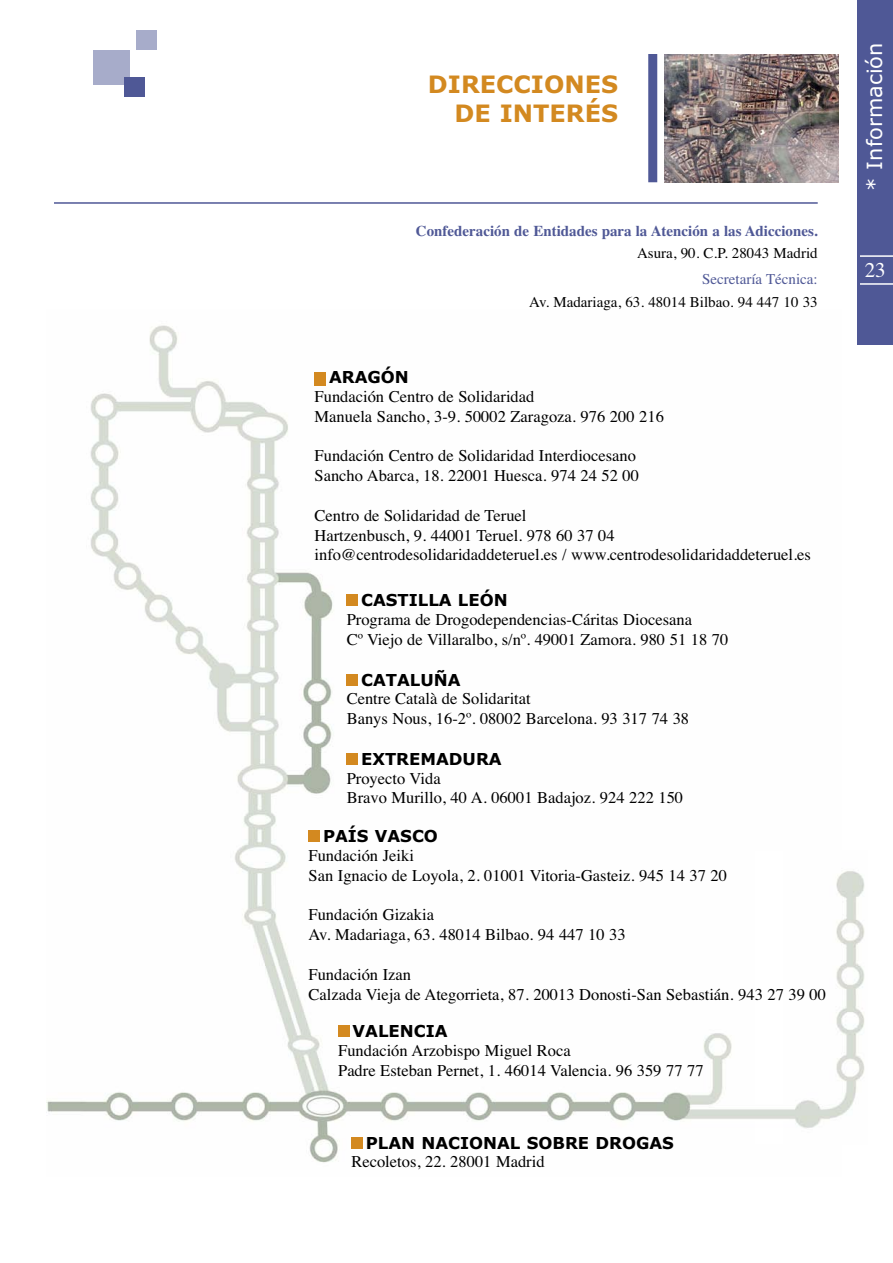
<style>
.page{position:relative;width:893px;height:1263px;background:#fff}
.page>*{position:absolute;margin:0;border:0;box-sizing:border-box;transform-origin:0 0}
.t1{font:700 24px/28.8px "Verdana";color:#d38920;text-align:right}
.t2{font:21px "Verdana";color:#fff}
.t3{font:21px "Times";color:#fff}
.t4{font:16.5px/19.8px "Times";color:#000}
.t5{font:700 16.5px "Verdana";color:#000}
.t6{font:15px "Times";color:#000}
.t7{font:700 15px "Times";color:#4f5896}
.t8{font:15px "Times";color:#4f5896}
</style>
<div class="page">
<img style="left:46px;top:325px;width:821px;height:838px">
<hr style="left:54px;top:202px;width:764px;height:2px;background:#4f5896">
<div style="left:315px;top:372px;width:11px;height:13px;background:#d38920"></div>
<div style="left:347px;top:595px;width:11px;height:11px;background:#d38920"></div>
<div style="left:347px;top:674px;width:11px;height:11px;background:#d38920"></div>
<div style="left:347px;top:753px;width:11px;height:11px;background:#d38920"></div>
<div style="left:309px;top:831px;width:11px;height:11px;background:#d38920"></div>
<div style="left:338px;top:1026px;width:12px;height:11px;background:#d38920"></div>
<div style="left:351px;top:1137px;width:12px;height:11px;background:#d38920"></div>
<div style="left:94px;top:50px;width:36px;height:35px;background:#a7acca"></div>
<div style="left:124px;top:77px;width:21px;height:20px;background:#4f5896"></div>
<div style="left:136px;top:30px;width:21px;height:20px;background:#a7acca"></div>
<img style="left:664px;top:55px;width:175px;height:127px">
<div style="left:648px;top:54px;width:9px;height:128px;background:#4f5896"></div>
<div style="left:857px;top:0;width:36px;height:344px;background:#4f5896"></div>
<hr style="left:860px;top:255px;width:33px;height:2px;background:#fff">
<hr style="left:860px;top:283px;width:33px;height:2px;background:#fff">
<h1 class="t1" style="left:428px;top:72px;width:192px">DIRECCIONES<br>DE INTERÉS</h1>
<p class="t7" style="left:416px;top:225px;width:403px">Confederación de Entidades para la Atención a las Adicciones.</p>
<p class="t6" style="left:637px;top:247px;width:182px">Asura, 90. C.P. 28043 Madrid</p>
<p class="t8" style="left:702px;top:274px;width:117px">Secretaría Técnica:</p>
<p class="t6" style="left:529px;top:296px;width:290px">Av. Madariaga, 63. 48014 Bilbao. 94 447 10 33</p>
<p class="t5" style="left:329px;top:371px;width:81px">ARAGÓN</p>
<p class="t4" style="left:315px;top:388px;width:351px">Fundación Centro de Solidaridad<br>Manuela Sancho, 3-9. 50002 Zaragoza. 976 200 216</p>
<p class="t4" style="left:315px;top:447px;width:326px">Fundación Centro de Solidaridad Interdiocesano<br>Sancho Abarca, 18. 22001 Huesca. 974 24 52 00</p>
<p class="t4" style="left:315px;top:507px;width:498px">Centro de Solidaridad de Teruel<br>Hartzenbusch, 9. 44001 Teruel. 978 60 37 04 info@centrodesolidaridaddeteruel.es / www.centrodesolidaridaddeteruel.es</p>
<p class="t5" style="left:361px;top:594px;width:148px">CASTILLA LEÓN</p>
<p class="t4" style="left:347px;top:611px;width:383px">Programa de Drogodependencias-Cáritas Diocesana<br>Cº Viejo de Villaralbo, s/nº. 49001 Zamora. 980 51 18 70</p>
<p class="t5" style="left:361px;top:673px;width:101px">CATALUÑA</p>
<p class="t4" style="left:347px;top:690px;width:344px">Centre Català de Solidaritat<br>Banys Nous, 16-2º. 08002 Barcelona. 93 317 74 38</p>
<p class="t5" style="left:361px;top:752px;width:142px">EXTREMADURA</p>
<p class="t4" style="left:347px;top:770px;width:338px">Proyecto Vida<br>Bravo Murillo, 40 A. 06001 Badajoz. 924 222 150</p>
<p class="t5" style="left:323px;top:830px;width:116px">PAÍS VASCO</p>
<p class="t4" style="left:309px;top:847px;width:420px">Fundación Jeiki<br>San Ignacio de Loyola, 2. 01001 Vitoria-Gasteiz. 945 14 37 20</p>
<p class="t4" style="left:309px;top:906px;width:319px">Fundación Gizakia<br>Av. Madariaga, 63. 48014 Bilbao. 94 447 10 33</p>
<p class="t4" style="left:309px;top:966px;width:519px">Fundación Izan<br>Calzada Vieja de Ategorrieta, 87. 20013 Donosti-San Sebastián. 943 27 39 00</p>
<p class="t5" style="left:353px;top:1025px;width:96px">VALENCIA</p>
<p class="t4" style="left:338px;top:1042px;width:367px">Fundación Arzobispo Miguel Roca<br>Padre Esteban Pernet, 1. 46014 Valencia. 96 359 77 77</p>
<p class="t5" style="left:366px;top:1136px;width:310px">PLAN NACIONAL SOBRE DROGAS</p>
<p class="t4" style="left:351px;top:1153px;width:195px">Recoletos, 22. 28001 Madrid</p>
<p class="t2" style="left:866px;top:191px;width:150px;rotate:-90deg">* Información</p>
<p class="t3" style="left:865px;top:262px;width:22px">23</p>
</div>
